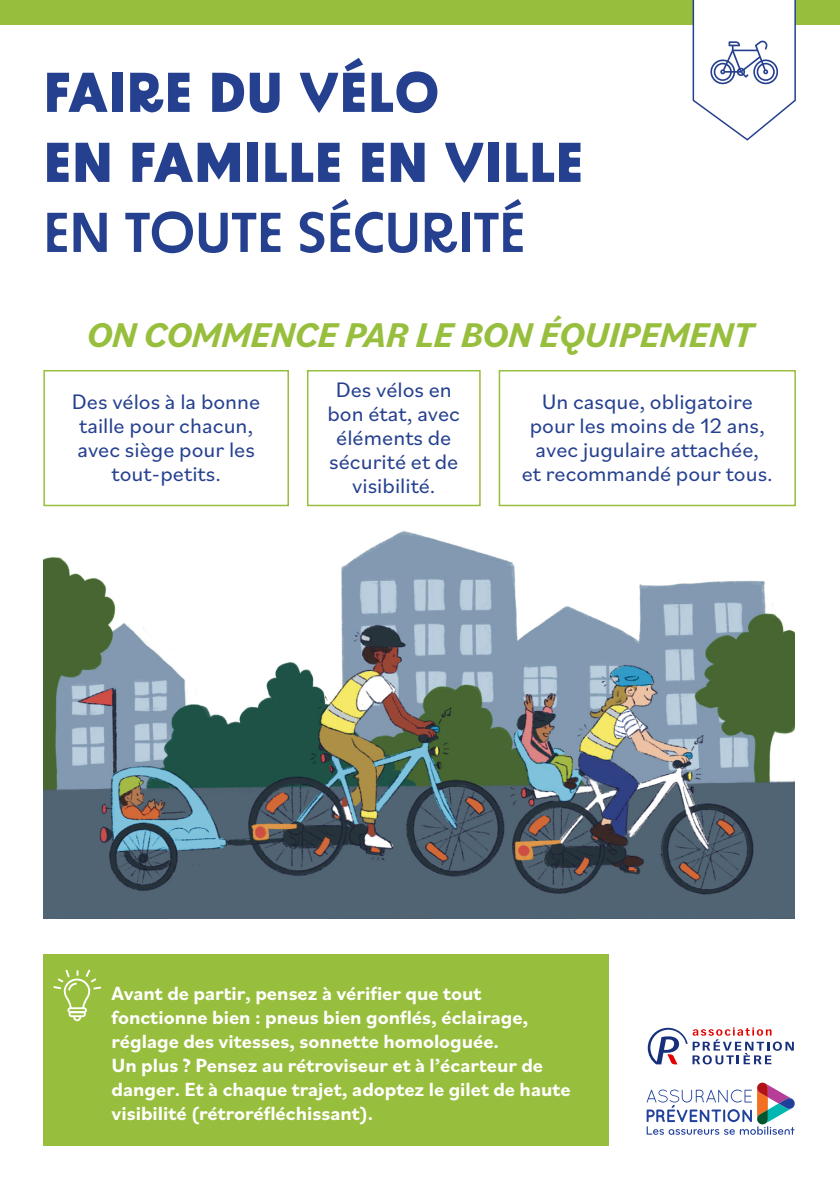
<style>
.page{position:relative;width:840px;height:1191px;background:#fff}
.page>*{position:absolute;margin:0;border:0;box-sizing:border-box;transform-origin:0 0}
.t1{font:700 56px/70px "BD Supper";color:#25408f}
.t2{font:56px "BD Supper";color:#25408f}
.t3{font:italic 700 36px "Bilo";letter-spacing:-.01em;color:#98be3d}
.t4{font:22px/24px "Bilo";color:#25408f;text-align:center}
.t5{font:700 20px/24px "Bilo";color:#fff}
</style>
<div class="page">
<div style="left:0;top:0;width:839px;height:24px;background:#98be3d"></div>
<div style="left:43px;top:954px;width:566px;height:191px;background:#98be3d"></div>
<svg style="left:646px;top:1082px;width:148px;height:52px"></svg>
<div style="left:307px;top:370px;width:173px;height:136px;border:2px solid #98be3d"></div>
<div style="left:498px;top:370px;width:297px;height:136px;border:2px solid #98be3d"></div>
<div style="left:43px;top:370px;width:246px;height:136px;border:2px solid #98be3d"></div>
<img style="left:43px;top:531px;width:751px;height:387px">
<svg style="left:691px;top:0;width:105px;height:141px"></svg>
<svg style="left:53px;top:969px;width:48px;height:52px"></svg>
<svg style="left:647px;top:1027px;width:146px;height:37px"></svg>
<h1 class="t1" style="left:43px;top:58px;width:541px">FAIRE DU VÉLO<br>EN FAMILLE EN VILLE</h1>
<h1 class="t2" style="left:43px;top:198px;width:483px">EN TOUTE SÉCURITÉ</h1>
<h2 class="t3" style="left:87px;top:310px;width:667px">ON COMMENCE PAR LE BON ÉQUIPEMENT</h2>
<p class="t4" style="left:327px;top:377px;width:134px">Des vélos en bon état, avec éléments de sécurité et de visibilité.</p>
<p class="t4" style="left:72px;top:389px;width:190px">Des vélos à la bonne taille pour chacun, avec siège pour les tout-petits.</p>
<p class="t4" style="left:521px;top:389px;width:252px">Un casque, obligatoire pour les moins de 12 ans, avec jugulaire attachée,<br>et recommandé pour tous.</p>
<p class="t5" style="left:111px;top:980px;width:460px">Avant de partir, pensez à vérifier que tout fonctionne bien : pneus bien gonflés, éclairage, réglage des vitesses, sonnette homologuée.<br>Un plus ? Pensez au rétroviseur et à l’écarteur de danger. Et à chaque trajet, adoptez le gilet de haute visibilité (rétroréfléchissant).</p>
</div>
